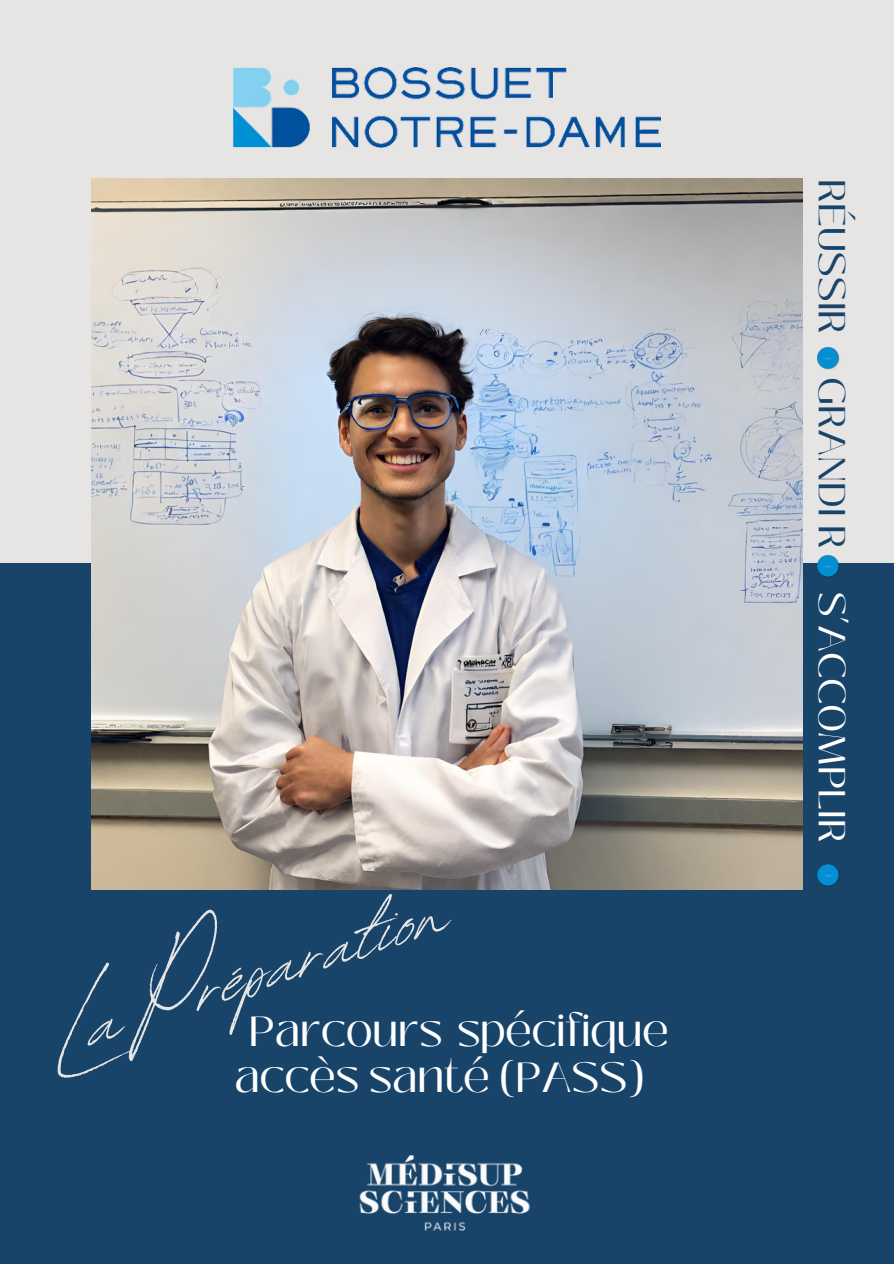
<style>
.page{position:relative;width:894px;height:1264px;background:#fff}
.page>*{position:absolute;margin:0;border:0;box-sizing:border-box;transform-origin:0 0}
.t1{font:120px "Revive 80 Signature";color:#e6e5e4}
.t2{font:42px/46.2px "Black Mango";color:#fff;text-align:center}
.t3{font:37.5px "Black Mango";color:#19446a}
.s1{color:#fff}
</style>
<div class="page">
<div style="left:0;top:0;width:893px;height:1263px;background:#e6e5e4"></div>
<div style="left:0;top:563px;width:893px;height:700px;background:#19446a"></div>
<img style="left:92px;top:179px;width:709px;height:710px">
<img style="left:233px;top:67px;width:427px;height:80px">
<img style="left:359px;top:1155px;width:171px;height:76px">
<img style="left:817px;top:347px;width:23px;height:23px">
<img style="left:817px;top:555px;width:22px;height:22px">
<img style="left:817px;top:864px;width:22px;height:22px">
<p class="t1" style="left:25px;top:948px;width:413px;rotate:-18deg">La Préparation</p>
<h2 class="t2" style="left:234px;top:1008px;width:436px">Parcours spécifique accès santé (PASS)</h2>
<p class="t3" style="left:860px;top:179px;width:665px;rotate:90deg">RÉUSSIR GRANDI R <span class="s1">S’ACCOMPLIR</span></p>
</div>
